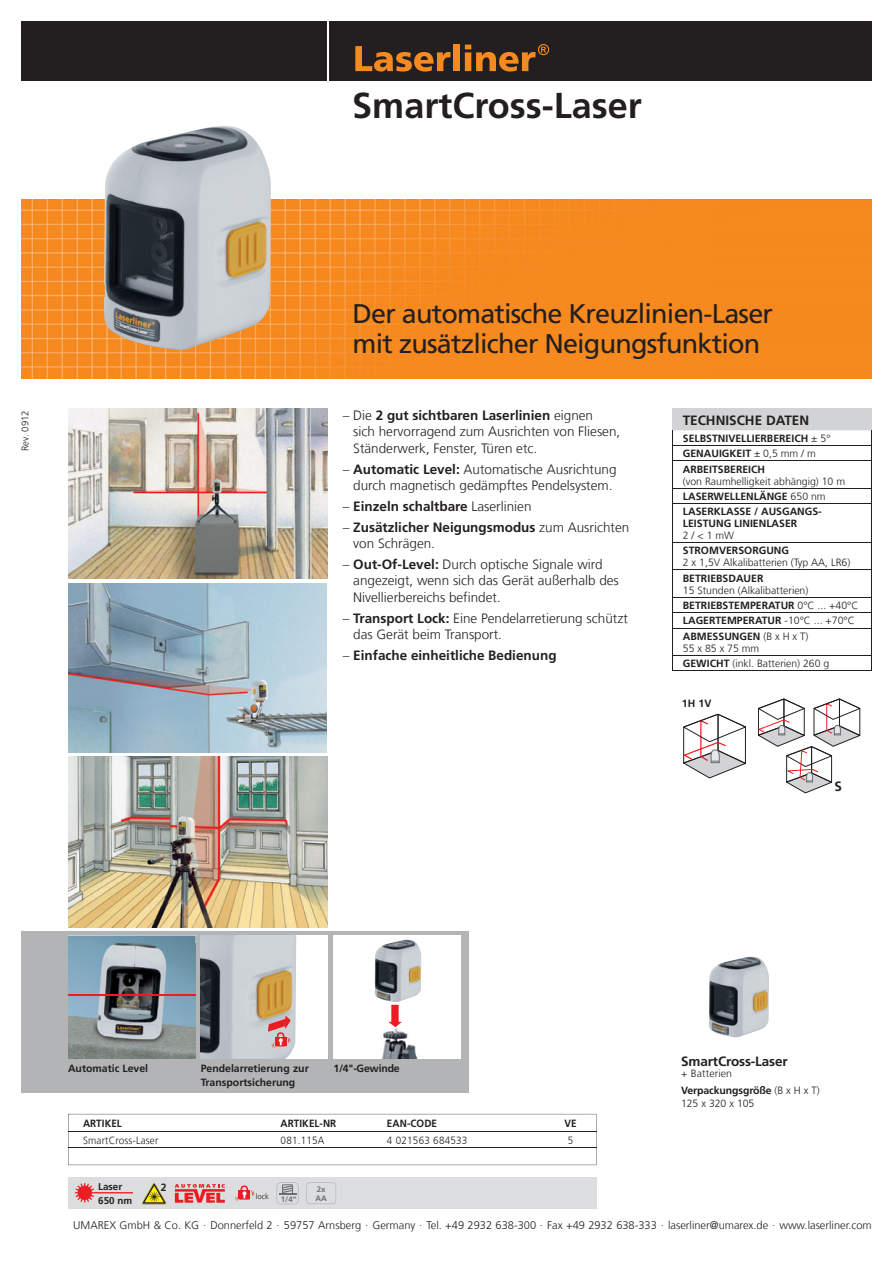
<style>
.page{position:relative;width:893px;height:1263px;background:#fff}
.page>*{position:absolute;margin:0;border:0;box-sizing:border-box;transform-origin:0 0}
.t1{font:700 36px "Frutiger LT Com";color:#231f20}
.t2{font:27px/30px "Frutiger LT Com";letter-spacing:-.03em;color:#231f20}
.t3{font:300 13.5px/16.5px "Frutiger LT Com";color:#231f20}
.t4{font:700 13.5px "Frutiger LT Com";color:#231f20}
.t5{font:300 11.1px "Frutiger LT Com";color:#231f20}
.t6{font:700 10.5px/15.5px "Frutiger LT Com";color:#231f20}
.t7{font:300 10.5px/15.5px "Frutiger LT Com";color:#231f20}
.t8{font:300 10.5px "Frutiger LT Com";letter-spacing:.02em;color:#231f20;scale:.94 1}
.t9{font:700 10.5px "Frutiger LT Com";color:#231f20;scale:.94 1}
.t10{font:700 10.5px "Frutiger LT Com";letter-spacing:-.02em;color:#231f20}
.t11{font:300 10.5px "Frutiger LT Com";color:#231f20;scale:.94 1}
.t12{font:700 9.9px/13.6px "Frutiger LT Com";color:#231f20}
.t13{font:300 9.6px "Frutiger LT Com";color:#231f20}
.t14{font:700 7.8px/9px "Frutiger LT Com";color:#6d6e70}
.t15{font:300 7.8px "Frutiger LT Com";color:#231f20}
.s1{font-weight:700}
.s2{font-weight:300}
</style>
<div class="page">
<div style="left:21px;top:931px;width:447px;height:162px;background:#b2b4b6"></div>
<img style="left:68px;top:757px;width:259px;height:170px">
<div style="left:68px;top:1178px;width:528px;height:31px;background:#dcddde"></div>
<div style="left:333px;top:936px;width:128px;height:123px;background:#fff"></div>
<div style="left:201px;top:936px;width:127px;height:123px;background:#fff"></div>
<img style="left:201px;top:936px;width:95px;height:123px">
<img style="left:68px;top:583px;width:259px;height:169px">
<img style="left:21px;top:200px;width:851px;height:179px">
<div style="left:21px;top:21px;width:851px;height:60px;background:#231f20"></div>
<hr style="left:327px;top:20px;width:2px;height:62px;background:#fff">
<img style="left:68px;top:408px;width:259px;height:170px">
<svg style="left:355px;top:46px;width:96px;height:26px"></svg>
<div style="left:454px;top:44px;width:6px;height:27px;background:#f6891f"></div>
<svg style="left:465px;top:44px;width:84px;height:28px"></svg>
<svg style="left:235px;top:1185px;width:19px;height:16px"></svg>
<svg style="left:175px;top:1184px;width:50px;height:19px"></svg>
<hr style="left:75px;top:1192px;width:57px;height:1px;background:#ed1c24">
<svg style="left:75px;top:1183px;width:20px;height:20px"></svg>
<svg style="left:277px;top:1183px;width:21px;height:21px"></svg>
<svg style="left:306px;top:1183px;width:30px;height:21px"></svg>
<svg style="left:142px;top:1183px;width:25px;height:21px"></svg>
<img style="left:103px;top:126px;width:168px;height:225px">
<img style="left:381px;top:1021px;width:37px;height:38px">
<img style="left:68px;top:936px;width:128px;height:8px">
<img style="left:68px;top:944px;width:128px;height:115px">
<hr style="left:68px;top:994px;width:128px;height:2px;background:#ed1c24">
<svg style="left:683px;top:714px;width:63px;height:64px"></svg>
<svg style="left:758px;top:699px;width:102px;height:94px"></svg>
<svg style="left:388px;top:1022px;width:14px;height:5px"></svg>
<div style="left:391px;top:1005px;width:8px;height:17px;background:#ed1c24"></div>
<img style="left:374px;top:939px;width:47px;height:63px">
<svg style="left:268px;top:1014px;width:23px;height:34px"></svg>
<img style="left:709px;top:956px;width:60px;height:81px">
<div style="left:672px;top:408px;width:200px;height:19px;background:#d1d3d4"></div>
<div style="left:672px;top:409px;width:199px;height:21px;background:#d1d3d4"></div>
<svg style="left:673px;top:430px;width:198px;height:241px"></svg>
<svg style="left:672px;top:430px;width:1px;height:74px"></svg>
<hr style="left:672px;top:504px;width:1px;height:38px;background:#231f20">
<svg style="left:672px;top:543px;width:1px;height:128px"></svg>
<hr style="left:672px;top:445px;width:200px;height:1px;background:#231f20">
<svg style="left:871px;top:430px;width:1px;height:74px"></svg>
<hr style="left:871px;top:504px;width:1px;height:38px;background:#231f20">
<svg style="left:871px;top:543px;width:1px;height:128px"></svg>
<hr style="left:672px;top:461px;width:200px;height:1px;background:#231f20">
<hr style="left:672px;top:488px;width:200px;height:1px;background:#231f20">
<hr style="left:672px;top:504px;width:200px;height:1px;background:#231f20">
<hr style="left:672px;top:542px;width:200px;height:1px;background:#231f20">
<hr style="left:672px;top:570px;width:200px;height:1px;background:#231f20">
<hr style="left:672px;top:597px;width:200px;height:1px;background:#231f20">
<hr style="left:672px;top:613px;width:200px;height:1px;background:#231f20">
<hr style="left:672px;top:628px;width:200px;height:1px;background:#231f20">
<hr style="left:672px;top:655px;width:200px;height:1px;background:#231f20">
<hr style="left:672px;top:671px;width:200px;height:1px;background:#231f20">
<svg style="left:68px;top:1114px;width:528px;height:51px"></svg>
<hr style="left:68px;top:1131px;width:528px;height:1px;background:#231f20">
<hr style="left:68px;top:1148px;width:528px;height:1px;background:#231f20">
<p class="t13" style="left:21px;top:451px;width:42px;rotate:-90deg">Rev. 0912</p>
<h1 class="t1" style="left:352px;top:91px;width:291px">SmartCross-Laser</h1>
<h2 class="t2" style="left:353px;top:301px;width:422px">Der automatische Kreuzlinien-Laser mit zusätzlicher Neigungsfunktion</h2>
<p class="t3" style="left:353px;top:408px;width:269px;text-indent:-11px">– Die <span class="s1">2 gut sichtbaren Laserlinien</span> eignen<br>sich hervorragend zum Ausrichten von Fliesen,<br>Ständerwerk, Fenster, Türen etc.</p>
<p class="t3" style="left:343px;top:462px;width:275px;text-align:center">– <span class="s1">Automatic Level:</span> Automatische Ausrichtung durch magnetisch gedämpftes Pendelsystem.</p>
<p class="t4" style="left:343px;top:501px;width:190px"><span class="s2">–</span> Einzeln schaltbare <span class="s2">Laserlinien</span></p>
<p class="t3" style="left:353px;top:520px;width:278px;text-indent:-11px">– <span class="s1">Zusätzlicher Neigungsmodus</span> zum Ausrichten von Schrägen.</p>
<p class="t3" style="left:353px;top:557px;width:267px;text-indent:-11px">– <span class="s1">Out-Of-Level:</span> Durch optische Signale wird angezeigt, wenn sich das Gerät außerhalb des<br>Nivellierbereichs befindet.</p>
<p class="t3" style="left:353px;top:611px;width:276px;text-indent:-11px">– <span class="s1">Transport Lock:</span> Eine Pendelarretierung schützt das Gerät beim Transport.</p>
<p class="t4" style="left:343px;top:650px;width:215px"><span class="s2">–</span> Einfache einheitliche Bedienung</p>
<p class="t4" style="left:683px;top:415px;width:128px">TECHNISCHE DATEN</p>
<p class="t6" style="left:683px;top:431px;width:149px">SELBSTNIVELLIERBEREICH <span class="s2">± 5°<br></span>GENAUIGKEIT <span class="s2">± 0,5 mm / m<br></span>ARBEITSBEREICH</p>
<p class="t6" style="left:683px;top:474px;width:164px"><span class="s2">(von Raumhelligkeit abhängig) 10 m<br></span>LASERWELLENLÄNGE <span class="s2">650 nm<br></span>LASERKLASSE / AUSGANGS-</p>
<p class="t6" style="left:683px;top:517px;width:116px">LEISTUNG LINIENLASER</p>
<p class="t7" style="left:683px;top:529px;width:53px">2 / &lt; 1 mW</p>
<p class="t6" style="left:683px;top:544px;width:108px">STROMVERSORGUNG</p>
<p class="t7" style="left:683px;top:556px;width:169px">2 x 1,5V Alkalibatterien (Typ AA, LR6)</p>
<p class="t6" style="left:683px;top:571px;width:82px">BETRIEBSDAUER</p>
<p class="t7" style="left:683px;top:583px;width:177px">15 Stunden (Alkalibatterien)<br><span class="s1">BETRIEBSTEMPERATUR</span> 0°C ... +40°C<br><span class="s1">LAGERTEMPERATUR</span> -10°C ... +70°C<br><span class="s1">ABMESSUNGEN</span> (B x H x T)</p>
<p class="t7" style="left:683px;top:641px;width:148px">55 x 85 x 75 mm<br><span class="s1">GEWICHT</span> (inkl. Batterien) 260 g</p>
<p class="t6" style="left:682px;top:696px;width:31px">1H 1V</p>
<p class="t4" style="left:834px;top:781px;width:9px">S</p>
<p class="t6" style="left:68px;top:1062px;width:82px">Automatic Level</p>
<p class="t6" style="left:201px;top:1062px;width:110px">Pendelarretierung zur</p>
<p class="t10" style="left:333px;top:1064px;width:68px">1/4"-Gewinde</p>
<p class="t6" style="left:201px;top:1075px;width:96px">Transportsicherung</p>
<p class="t9" style="left:83px;top:1119px;width:43px">ARTIKEL</p>
<p class="t9" style="left:281px;top:1119px;width:61px">ARTIKEL-NR</p>
<p class="t9" style="left:387px;top:1119px;width:55px">EAN-CODE</p>
<p class="t9" style="left:564px;top:1119px;width:14px">VE</p>
<p class="t8" style="left:83px;top:1136px;width:82px">SmartCross-Laser</p>
<p class="t11" style="left:281px;top:1136px;width:48px">081.115A</p>
<p class="t8" style="left:387px;top:1136px;width:87px">4 021563 684533</p>
<p class="t11" style="left:568px;top:1136px;width:7px">5</p>
<p class="t12" style="left:98px;top:1181px;width:36px">Laser<br>650 nm</p>
<p class="t6" style="left:161px;top:1180px;width:7px">2</p>
<p class="t15" style="left:256px;top:1193px;width:15px">lock</p>
<p class="t14" style="left:281px;top:1196px;width:17px">1/4“</p>
<p class="t14" style="left:315px;top:1185px;width:13px">2x<br>AA</p>
<p class="t4" style="left:681px;top:1056px;width:108px">SmartCross-Laser</p>
<p class="t7" style="left:681px;top:1067px;width:140px;line-height:16.2px">+ Batterien<br><span class="s1">Verpackungsgröße</span> (B x H x T)</p>
<p class="t7" style="left:681px;top:1097px;width:75px">125 x 320 x 105</p>
<p class="t5" style="left:73px;top:1220px;width:800px">UMAREX GmbH &amp; Co. KG . Donnerfeld 2 . 59757 Arnsberg . Germany . Tel. +49 2932 638-300 . Fax +49 2932 638-333 . laserliner@umarex.de . www.laserliner.com</p>
</div>
